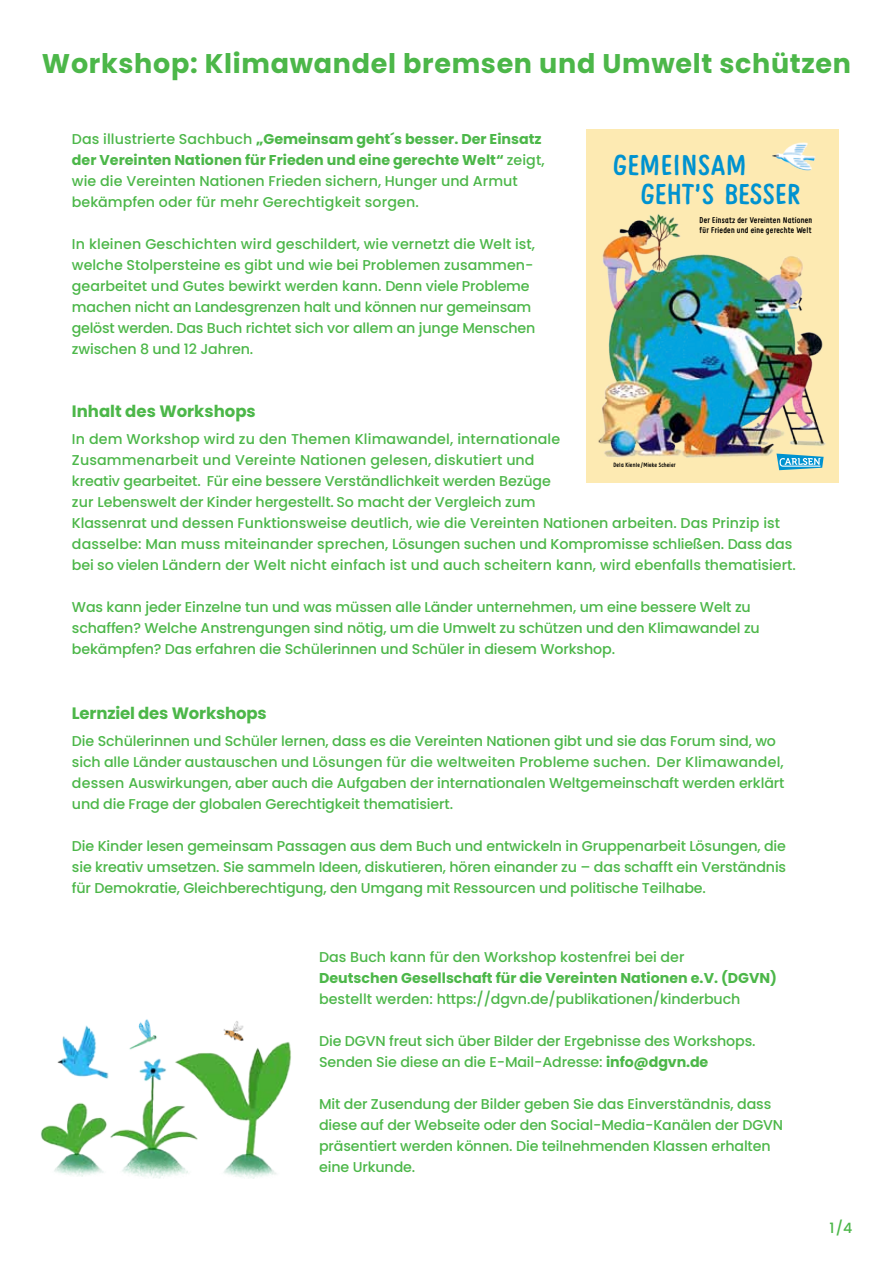
<style>
.page{position:relative;width:893px;height:1263px;background:#fff}
.page>*{position:absolute;margin:0;border:0;box-sizing:border-box;transform-origin:0 0}
.t1{font:700 28.35px/29.5px "Supernett Condensed";letter-spacing:.03em;color:#0092d0}
.t2{font:700 27px "Poppins";letter-spacing:.025em;color:#4cb749}
.t3{font:700 16.5px "Poppins";letter-spacing:-.01em;color:#4cb749}
.t4{font:500 14.25px/21px "Poppins";letter-spacing:-.01em;color:#4cb749}
.t5{font:700 14.25px "Poppins";color:#4cb749}
.t6{font:700 8.25px/10.1px "Supernett Condensed";letter-spacing:.03em;color:#000}
.t7{font:700 6px "Supernett Condensed";letter-spacing:.03em;color:#000}
.s1{font-weight:700}
</style>
<div class="page">
<div style="left:586px;top:129px;width:252px;height:354px;background:#fdeab2"></div>
<img style="left:598px;top:214px;width:228px;height:257px">
<img style="left:772px;top:142px;width:43px;height:29px">
<svg style="left:776px;top:454px;width:48px;height:16px"></svg>
<img style="left:210px;top:1042px;width:81px;height:136px">
<img style="left:222px;top:1021px;width:23px;height:22px">
<img style="left:129px;top:1019px;width:28px;height:31px">
<img style="left:57px;top:1025px;width:39px;height:52px">
<img style="left:95px;top:1050px;width:115px;height:128px">
<img style="left:41px;top:1097px;width:74px;height:80px">
<h2 class="t2" style="left:42px;top:48px;width:811px">Workshop: Klimawandel bremsen und Umwelt schützen</h2>
<p class="t4" style="left:72px;top:129px;width:474px">Das illustrierte Sachbuch <span class="s1">„Gemeinsam geht´s besser. Der Einsatz der Vereinten Nationen für Frieden und eine gerechte Welt“</span> zeigt, wie die Vereinten Nationen Frieden sichern, Hunger und Armut bekämpfen oder für mehr Gerechtigkeit sorgen.</p>
<p class="t4" style="left:72px;top:234px;width:465px">In kleinen Geschichten wird geschildert, wie vernetzt die Welt ist, welche Stolpersteine es gibt und wie bei Problemen zusammen&shy;gearbeitet und Gutes bewirkt werden kann. Denn viele Probleme machen nicht an Landesgrenzen halt und können nur gemeinsam gelöst werden. Das Buch richtet sich vor allem an junge Menschen zwischen 8 und 12 Jahren.</p>
<h1 class="t1" style="left:641px;top:150px;width:161px;text-indent:-27px">GEMEINSAM<br>GEHT’S BESSER</h1>
<p class="t6" style="left:699px;top:215px;width:114px">Der Einsatz der Vereinten Nationen für Frieden und eine gerechte Welt</p>
<p class="t3" style="left:72px;top:402px;width:185px">Inhalt des Workshops</p>
<p class="t4" style="left:72px;top:429px;width:725px">In dem Workshop wird zu den Themen Klimawandel, internationale<br>Zusammenarbeit und Vereinte Nationen gelesen, diskutiert und<br>kreativ gearbeitet. Für eine bessere Verständlichkeit werden Bezüge<br>zur Lebenswelt der Kinder hergestellt. So macht der Vergleich zum<br>Klassenrat und dessen Funktionsweise deutlich, wie die Vereinten Nationen arbeiten. Das Prinzip ist dasselbe: Man muss miteinander sprechen, Lösungen suchen und Kompromisse schließen. Dass das bei so vielen Ländern der Welt nicht einfach ist und auch scheitern kann, wird ebenfalls thematisiert.</p>
<p class="t4" style="left:72px;top:597px;width:689px">Was kann jeder Einzelne tun und was müssen alle Länder unternehmen, um eine bessere Welt zu schaffen? Welche Anstrengungen sind nötig, um die Umwelt zu schützen und den Klimawandel zu bekämpfen? Das erfahren die Schülerinnen und Schüler in diesem Workshop.</p>
<p class="t7" style="left:614px;top:461px;width:64px">Dela Kienle/Mieke Scheier</p>
<p class="t3" style="left:72px;top:703px;width:196px">Lernziel des Workshops</p>
<p class="t4" style="left:72px;top:730px;width:714px">Die Schülerinnen und Schüler lernen, dass es die Vereinten Nationen gibt und sie das Forum sind, wo sich alle Länder austauschen und Lösungen für die weltweiten Probleme suchen. Der Klimawandel, dessen Auswirkungen, aber auch die Aufgaben der internationalen Weltgemeinschaft werden erklärt und die Frage der globalen Gerechtigkeit thematisiert.</p>
<p class="t4" style="left:72px;top:835px;width:716px;text-align:justify">Die Kinder lesen gemeinsam Passagen aus dem Buch und entwickeln in Gruppenarbeit Lösungen, die sie kreativ umsetzen. Sie sammeln Ideen, diskutieren, hören einander zu – das schafft ein Verständnis für Demokratie, Gleichberechtigung, den Umgang mit Ressourcen und politische Teilhabe.</p>
<p class="t4" style="left:319px;top:947px;width:367px">Das Buch kann für den Workshop kostenfrei bei der</p>
<p class="t5" style="left:319px;top:970px;width:459px">Deutschen Gesellschaft für die Vereinten Nationen e.V. (DGVN)</p>
<p class="t4" style="left:319px;top:989px;width:423px">bestellt werden: https://dgvn.de/publikationen/kinderbuch</p>
<p class="t4" style="left:319px;top:1031px;width:438px">Die DGVN freut sich über Bilder der Ergebnisse des Workshops.<br>Senden Sie diese an die E-Mail-Adresse: <span class="s1">info@dgvn.de</span></p>
<p class="t4" style="left:319px;top:1094px;width:466px">Mit der Zusendung der Bilder geben Sie das Einverständnis, dass diese auf der Webseite oder den Social-Media-Kanälen der DGVN präsentiert werden können. Die teilnehmenden Klassen erhalten eine Urkunde.</p>
<p class="t4" style="left:830px;top:1218px;width:24px">1/4</p>
</div>
